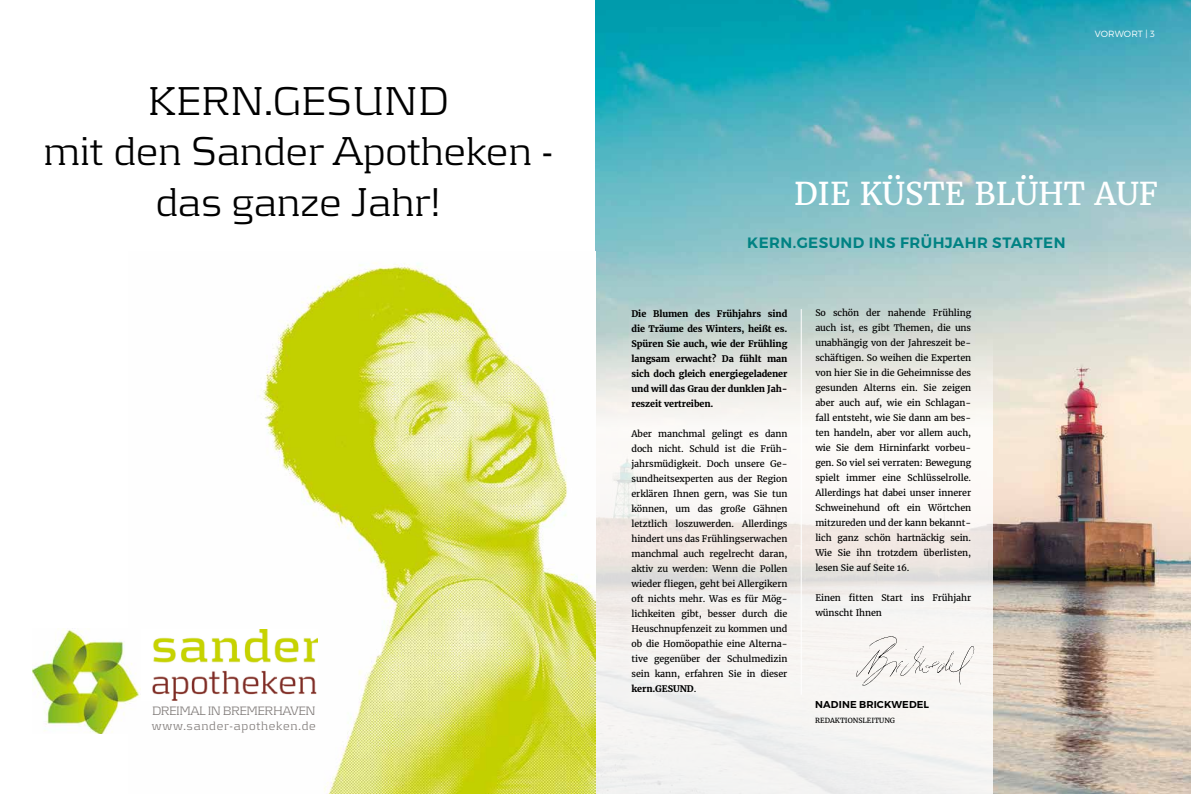
<style>
.page{position:relative;width:1191px;height:794px;background:#fff}
.page>*{position:absolute;margin:0;border:0;box-sizing:border-box;transform-origin:0 0}
.t1{font:300 41.9px/50.3px "Kontrapunkt";color:#000;text-align:center}
.t2{font:31px "Merriweather";color:#fff}
.t3{font:600 15px "Montserrat";letter-spacing:.03em;color:#008283}
.t4{font:300 12.6px/14.6px "Kontrapunkt";letter-spacing:-.04em;color:#807b79}
.t5{font:600 10px "Montserrat";letter-spacing:.01em;color:#000}
.t6{font:9px/15px "Merriweather";letter-spacing:-.01em;color:#000;text-align:justify}
.t7{font:700 9px/15px "Merriweather";letter-spacing:-.01em;color:#000;text-align:justify}
.t8{font:300 9px "Montserrat";letter-spacing:.005em;color:#fff}
.t9{font:7px "Merriweather";color:#000}
.s1{font-weight:700}
</style>
<div class="page">
<img style="left:595px;top:0;width:596px;height:794px">
<svg style="left:595px;top:335px;width:397px;height:459px;fill:#f5f3f2"></svg>
<hr style="left:801px;top:309px;width:1px;height:385px;background:#fff">
<svg style="left:856px;top:636px;width:118px;height:49px"></svg>
<img style="left:260px;top:263px;width:335px;height:531px">
<img style="left:152px;top:629px;width:165px;height:72px">
<img style="left:33px;top:628px;width:108px;height:105px">
<h1 class="t1" style="left:44px;top:75px;width:511px">KERN.GESUND<br>mit den Sander Apotheken - das ganze Jahr!</h1>
<h3 class="t4" style="left:152px;top:703px;width:166px">DREIMAL IN BREMERHAVEN www.sander-apotheken.de</h3>
<p class="t8" style="left:1094px;top:28px;width:62px">VORWORT | 3</p>
<h2 class="t2" style="left:794px;top:173px;width:366px">DIE KÜSTE BLÜHT AUF</h2>
<h3 class="t3" style="left:747px;top:233px;width:320px">KERN.GESUND INS FRÜHJAHR STARTEN</h3>
<p class="t7" style="left:631px;top:305px;width:157px">Die Blumen des Frühjahrs sind die Träume des Winters, heißt es.<br>Spüren Sie auch, wie der Frühling langsam erwacht? Da fühlt man sich doch gleich energiegeladener und will das Grau der dunklen Jah&shy;reszeit vertreiben.</p>
<p class="t6" style="left:631px;top:426px;width:157px">Aber manchmal gelingt es dann doch nicht. Schuld ist die Früh&shy;jahrsmüdigkeit. Doch unsere Ge&shy;sundheitsexperten aus der Region erklären Ihnen gern, was Sie tun können, um das große Gähnen letztlich loszuwerden. Allerdings hindert uns das Frühlingserwachen manchmal auch regelrecht daran, aktiv zu werden: Wenn die Pollen wieder fliegen, geht bei Allergikern oft nichts mehr. Was es für Mög&shy;lichkeiten gibt, besser durch die Heuschnupfenzeit zu kommen und ob die Homöopathie eine Alterna&shy;tive gegenüber der Schulmedizin sein kann, erfahren Sie in dieser <span class="s1">kern.GESUND</span>.</p>
<p class="t6" style="left:815px;top:305px;width:157px">So schön der nahende Frühling auch ist, es gibt Themen, die uns unabhängig von der Jahreszeit be&shy;schäftigen. So weihen die Experten von hier Sie in die Geheimnisse des gesunden Alterns ein. Sie zeigen aber auch auf, wie ein Schlagan&shy;fall entsteht, wie Sie dann am bes&shy;ten handeln, aber vor allem auch, wie Sie dem Hirninfarkt vorbeu&shy;gen. So viel sei verraten: Bewegung spielt immer eine Schlüsselrolle.<br>Allerdings hat dabei unser innerer Schweinehund oft ein Wörtchen mitzureden und der kann bekannt&shy;lich ganz schön hartnäckig sein.<br>Wie Sie ihn trotzdem überlisten, lesen Sie auf Seite 16.</p>
<p class="t6" style="left:815px;top:590px;width:157px">Einen fitten Start ins Frühjahr wünscht Ihnen</p>
<p class="t5" style="left:815px;top:698px;width:115px">NADINE BRICKWEDEL</p>
<p class="t9" style="left:815px;top:715px;width:81px">REDAKTIONSLEITUNG</p>
</div>
